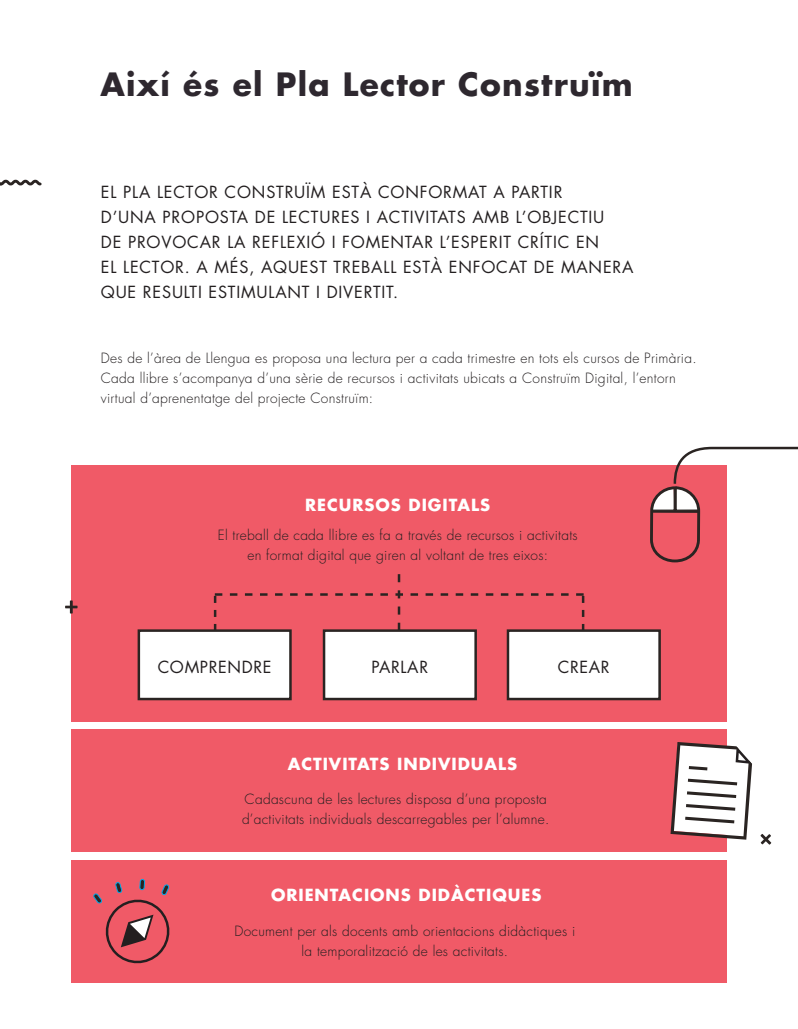
<style>
.page{position:relative;width:798px;height:1029px;background:#fff}
.page>*{position:absolute;margin:0;border:0;box-sizing:border-box;transform-origin:0 0}
.t1{font:700 31.25px "Futura LT";letter-spacing:.04em;color:#2e282f}
.t2{font:16.25px/25px "Futura LT";letter-spacing:.05em;color:#231f20}
.t3{font:700 16.25px "Futura LT";letter-spacing:.06em;color:#fff}
.t4{font:300 13.75px/20px "Futura LT";letter-spacing:.02em;color:#231f20}
</style>
<div class="page">
<svg style="left:0;top:179px;width:42px;height:7px"></svg>
<div style="left:71px;top:465px;width:655px;height:256px;background:#f05a67"></div>
<div style="left:71px;top:859px;width:655px;height:123px;background:#f05a67"></div>
<div style="left:71px;top:728px;width:655px;height:123px;background:#f05a67"></div>
<svg style="left:760px;top:834px;width:11px;height:10px"></svg>
<svg style="left:65px;top:600px;width:12px;height:13px"></svg>
<div style="left:139px;top:630px;width:151px;height:69px;background:#fff"></div>
<div style="left:137px;top:629px;width:154px;height:71px;border:2px solid #2a2422"></div>
<div style="left:324px;top:630px;width:151px;height:69px;background:#fff"></div>
<div style="left:323px;top:629px;width:153px;height:71px;border:2px solid #2a2422"></div>
<div style="left:508px;top:630px;width:151px;height:69px;background:#fff"></div>
<div style="left:506px;top:629px;width:154px;height:71px;border:2px solid #2a2422"></div>
<svg style="left:214px;top:574px;width:370px;height:57px"></svg>
<svg style="left:670px;top:742px;width:82px;height:97px"></svg>
<svg style="left:93px;top:879px;width:77px;height:85px"></svg>
<svg style="left:650px;top:446px;width:147px;height:116px"></svg>
<h1 class="t1" style="left:100px;top:67px;width:533px">Així és el Pla Lector Construïm</h1>
<p class="t2" style="left:101px;top:181px;width:534px">EL PLA LECTOR CONSTRUÏM ESTÀ CONFORMAT A PARTIR<br>D’UNA PROPOSTA DE LECTURES I ACTIVITATS AMB L’OBJECTIU<br>DE PROVOCAR LA REFLEXIÓ I FOMENTAR L’ESPERIT CRÍTIC EN<br>EL LECTOR. A MÉS, AQUEST TREBALL ESTÀ ENFOCAT DE MANERA QUE RESULTI ESTIMULANT I DIVERTIT.</p>
<p class="t4" style="left:101px;top:349px;width:597px">Des de l’àrea de Llengua es proposa una lectura per a cada trimestre en tots els cursos de Primària.<br>Cada llibre s’acompanya d’una sèrie de recursos i activitats ubicats a Construïm Digital, l’entorn virtual d’aprenentatge del projecte Construïm:</p>
<p class="t3" style="left:305px;top:495px;width:186px">RECURSOS DIGITALS</p>
<p class="t4" style="left:218px;top:526px;width:361px;text-align:center">El treball de cada llibre es fa a través de recursos i activitats en format digital que giren al voltant de tres eixos:</p>
<p class="t2" style="left:158px;top:655px;width:115px">COMPRENDRE</p>
<p class="t2" style="left:371px;top:655px;width:58px">PARLAR</p>
<p class="t2" style="left:557px;top:655px;width:53px">CREAR</p>
<p class="t3" style="left:287px;top:755px;width:231px">ACTIVITATS INDIVIDUALS</p>
<p class="t4" style="left:242px;top:789px;width:309px">Cadascuna de les lectures disposa d’una proposta d’activitats individuals descarregables per l’alumne.</p>
<p class="t3" style="left:271px;top:885px;width:272px">ORIENTACIONS DIDÀCTIQUES</p>
<p class="t4" style="left:234px;top:922px;width:342px;text-align:center">Document per als docents amb orientacions didàctiques i la temporalització de les activitats.</p>
</div>
